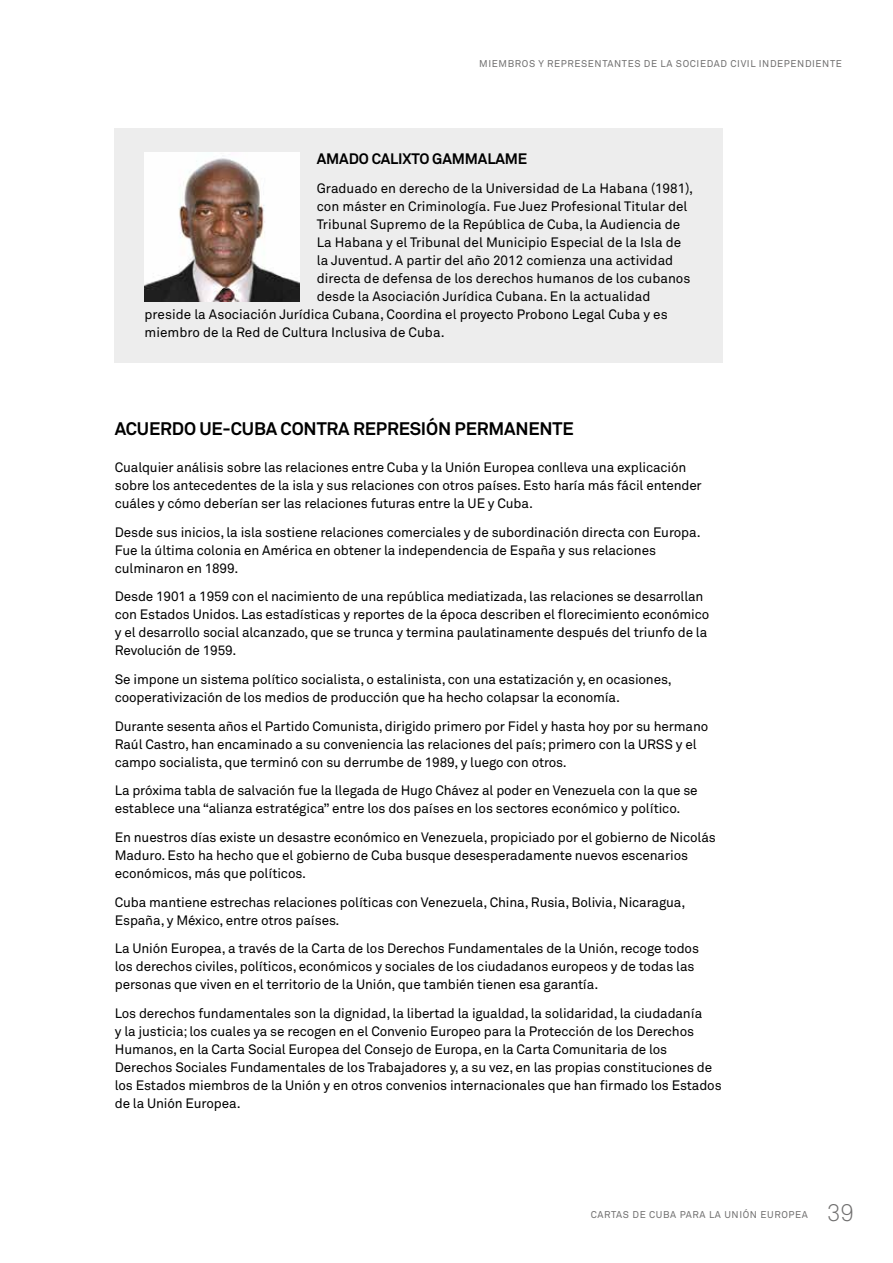
<style>
.page{position:relative;width:893px;height:1263px;background:#fff}
.page>*{position:absolute;margin:0;border:0;box-sizing:border-box;transform-origin:0 0}
.t1{font:300 24px "Akkurat";color:#706f6f}
.t2{font:700 18px "Akkurat";letter-spacing:-.01em;color:#000}
.t3{font:700 15px "Akkurat";letter-spacing:-.01em;color:#000}
.t4{font:13.5px/18px "Akkurat";letter-spacing:-.01em;color:#000}
.t5{font:9.75px "Akkurat";letter-spacing:.06em;color:#706f6f}
</style>
<div class="page">
<div style="left:115px;top:128px;width:608px;height:234px;background:#ededed"></div>
<img style="left:145px;top:152px;width:155px;height:149px">
<p class="t5" style="left:479px;top:58px;width:364px">MIEMBROS Y REPRESENTANTES DE LA SOCIEDAD CIVIL INDEPENDIENTE</p>
<p class="t3" style="left:317px;top:150px;width:212px">AMADO CALIXTO GAMMALAME</p>
<p class="t4" style="left:317px;top:179px;width:378px">Graduado en derecho de la Universidad de La Habana (1981),</p>
<p class="t4" style="left:317px;top:197px;width:372px">con máster en Criminología. Fue Juez Profesional Titular del</p>
<p class="t4" style="left:317px;top:215px;width:365px">Tribunal Supremo de la República de Cuba, la Audiencia de</p>
<p class="t4" style="left:317px;top:233px;width:366px">La Habana y el Tribunal del Municipio Especial de la Isla de</p>
<p class="t4" style="left:317px;top:251px;width:358px">la Juventud. A partir del año 2012 comienza una actividad</p>
<p class="t4" style="left:317px;top:269px;width:375px">directa de defensa de los derechos humanos de los cubanos</p>
<p class="t4" style="left:317px;top:287px;width:335px">desde la Asociación Jurídica Cubana. En la actualidad</p>
<p class="t4" style="left:145px;top:305px;width:525px">preside la Asociación Jurídica Cubana, Coordina el proyecto Probono Legal Cuba y es</p>
<p class="t4" style="left:145px;top:323px;width:302px">miembro de la Red de Cultura Inclusiva de Cuba.</p>
<h2 class="t2" style="left:115px;top:417px;width:460px">ACUERDO UE-CUBA CONTRA REPRESIÓN PERMANENTE</h2>
<p class="t4" style="left:115px;top:458px;width:588px">Cualquier análisis sobre las relaciones entre Cuba y la Unión Europea conlleva una explicación sobre los antecedentes de la isla y sus relaciones con otros países. Esto haría más fácil entender cuáles y cómo deberían ser las relaciones futuras entre la UE y Cuba.</p>
<p class="t4" style="left:115px;top:523px;width:587px">Desde sus inicios, la isla sostiene relaciones comerciales y de subordinación directa con Europa.<br>Fue la última colonia en América en obtener la independencia de España y sus relaciones culminaron en 1899.</p>
<p class="t4" style="left:115px;top:587px;width:596px">Desde 1901 a 1959 con el nacimiento de una república mediatizada, las relaciones se desarrollan con Estados Unidos. Las estadísticas y reportes de la época describen el florecimiento económico y el desarrollo social alcanzado, que se trunca y termina paulatinamente después del triunfo de la Revolución de 1959.</p>
<p class="t4" style="left:115px;top:670px;width:558px">Se impone un sistema político socialista, o estalinista, con una estatización y, en ocasiones, cooperativización de los medios de producción que ha hecho colapsar la economía.</p>
<p class="t4" style="left:115px;top:717px;width:595px">Durante sesenta años el Partido Comunista, dirigido primero por Fidel y hasta hoy por su hermano<br>Raúl Castro, han encaminado a su conveniencia las relaciones del país; primero con la URSS y el campo socialista, que terminó con su derrumbe de 1989, y luego con otros.</p>
<p class="t4" style="left:115px;top:781px;width:584px">La próxima tabla de salvación fue la llegada de Hugo Chávez al poder en Venezuela con la que se establece una “alianza estratégica” entre los dos países en los sectores económico y político.</p>
<p class="t4" style="left:115px;top:828px;width:603px">En nuestros días existe un desastre económico en Venezuela, propiciado por el gobierno de Nicolás<br>Maduro. Esto ha hecho que el gobierno de Cuba busque desesperadamente nuevos escenarios económicos, más que políticos.</p>
<p class="t4" style="left:115px;top:893px;width:572px">Cuba mantiene estrechas relaciones políticas con Venezuela, China, Rusia, Bolivia, Nicaragua,<br>España, y México, entre otros países.</p>
<p class="t4" style="left:115px;top:939px;width:586px">La Unión Europea, a través de la Carta de los Derechos Fundamentales de la Unión, recoge todos los derechos civiles, políticos, económicos y sociales de los ciudadanos europeos y de todas las personas que viven en el territorio de la Unión, que también tienen esa garantía.</p>
<p class="t4" style="left:115px;top:1004px;width:608px">Los derechos fundamentales son la dignidad, la libertad la igualdad, la solidaridad, la ciudadanía<br>y la justicia; los cuales ya se recogen en el Convenio Europeo para la Protección de los Derechos Humanos, en la Carta Social Europea del Consejo de Europa, en la Carta Comunitaria de los Derechos Sociales Fundamentales de los Trabajadores y, a su vez, en las propias constituciones de los Estados miembros de la Unión y en otros convenios internacionales que han firmado los Estados de la Unión Europea.</p>
<p class="t5" style="left:591px;top:1208px;width:218px">CARTAS DE CUBA PARA LA UNIÓN EUROPEA</p>
<h1 class="t1" style="left:827px;top:1197px;width:29px">39</h1>
</div>
